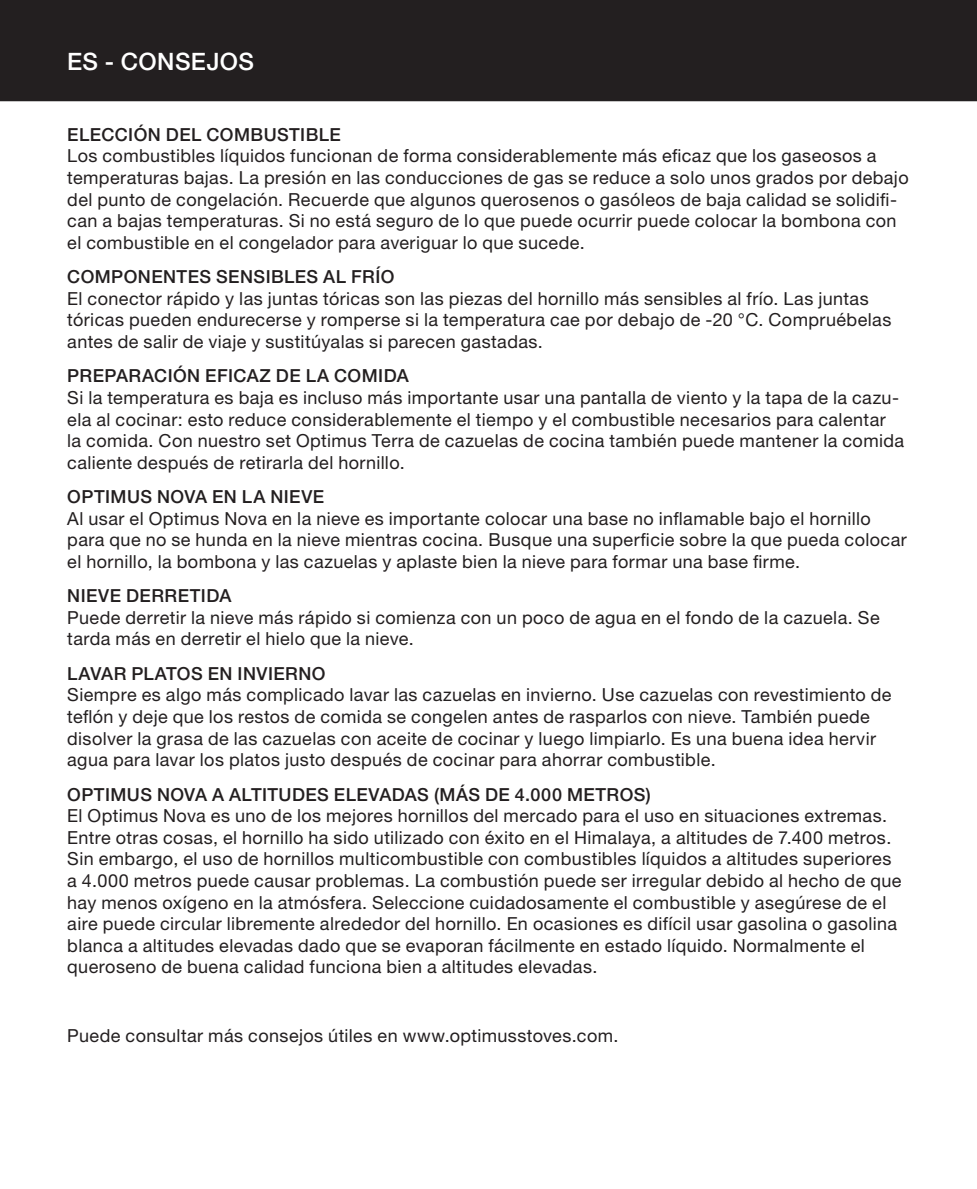
<style>
.page{position:relative;width:977px;height:1189px;background:#fff}
.page>*{position:absolute;margin:0;border:0;box-sizing:border-box;transform-origin:0 0}
.t1{font:500 24px "Helvetica Neue LT";letter-spacing:.015em;color:#fff}
.t2{font:18px/21.6px "Helvetica Neue LT";letter-spacing:.025em;color:#231f20}
.t3{font:500 18px "Helvetica Neue LT";letter-spacing:.025em;color:#231f20}
</style>
<div class="page">
<div style="left:0;top:0;width:976px;height:101px;background:#231f20"></div>
<h1 class="t1" style="left:67px;top:47px;width:188px">ES - CONSEJOS</h1>
<p class="t3" style="left:67px;top:124px;width:275px">ELECCIÓN DEL COMBUSTIBLE</p>
<p class="t2" style="left:67px;top:145px;width:842px">Los combustibles líquidos funcionan de forma considerablemente más eficaz que los gaseosos a temperaturas bajas. La presión en las conducciones de gas se reduce a solo unos grados por debajo del punto de congelación. Recuerde que algunos querosenos o gasóleos de baja calidad se solidifi&shy;can a bajas temperaturas. Si no está seguro de lo que puede ocurrir puede colocar la bombona con el combustible en el congelador para averiguar lo que sucede.</p>
<p class="t3" style="left:67px;top:266px;width:328px">COMPONENTES SENSIBLES AL FRÍO</p>
<p class="t2" style="left:67px;top:287px;width:825px">El conector rápido y las juntas tóricas son las piezas del hornillo más sensibles al frío. Las juntas tóricas pueden endurecerse y romperse si la temperatura cae por debajo de -20 °C. Compruébelas antes de salir de viaje y sustitúyalas si parecen gastadas.</p>
<p class="t3" style="left:67px;top:365px;width:343px">PREPARACIÓN EFICAZ DE LA COMIDA</p>
<p class="t2" style="left:67px;top:386px;width:838px">Si la temperatura es baja es incluso más importante usar una pantalla de viento y la tapa de la cazu&shy;ela al cocinar: esto reduce considerablemente el tiempo y el combustible necesarios para calentar la comida. Con nuestro set Optimus Terra de cazuelas de cocina también puede mantener la comida caliente después de retirarla del hornillo.</p>
<p class="t3" style="left:67px;top:486px;width:258px">OPTIMUS NOVA EN LA NIEVE</p>
<p class="t2" style="left:67px;top:507px;width:841px">Al usar el Optimus Nova en la nieve es importante colocar una base no inflamable bajo el hornillo para que no se hunda en la nieve mientras cocina. Busque una superficie sobre la que pueda colocar el hornillo, la bombona y las cazuelas y aplaste bien la nieve para formar una base firme.</p>
<p class="t3" style="left:67px;top:585px;width:166px">NIEVE DERRETIDA</p>
<p class="t2" style="left:67px;top:606px;width:813px">Puede derretir la nieve más rápido si comienza con un poco de agua en el fondo de la cazuela. Se tarda más en derretir el hielo que la nieve.</p>
<p class="t3" style="left:67px;top:663px;width:260px">LAVAR PLATOS EN INVIERNO</p>
<p class="t2" style="left:67px;top:684px;width:825px">Siempre es algo más complicado lavar las cazuelas en invierno. Use cazuelas con revestimiento de teflón y deje que los restos de comida se congelen antes de rasparlos con nieve. También puede disolver la grasa de las cazuelas con aceite de cocinar y luego limpiarlo. Es una buena idea hervir agua para lavar los platos justo después de cocinar para ahorrar combustible.</p>
<p class="t3" style="left:67px;top:783px;width:585px">OPTIMUS NOVA A ALTITUDES ELEVADAS (MÁS DE 4.000 METROS)</p>
<p class="t2" style="left:67px;top:805px;width:835px">El Optimus Nova es uno de los mejores hornillos del mercado para el uso en situaciones extremas.<br>Entre otras cosas, el hornillo ha sido utilizado con éxito en el Himalaya, a altitudes de 7.400 metros.<br>Sin embargo, el uso de hornillos multicombustible con combustibles líquidos a altitudes superiores a 4.000 metros puede causar problemas. La combustión puede ser irregular debido al hecho de que hay menos oxígeno en la atmósfera. Seleccione cuidadosamente el combustible y asegúrese de el aire puede circular libremente alrededor del hornillo. En ocasiones es difícil usar gasolina o gasolina blanca a altitudes elevadas dado que se evaporan fácilmente en estado líquido. Normalmente el queroseno de buena calidad funciona bien a altitudes elevadas.</p>
<p class="t2" style="left:67px;top:1025px;width:552px">Puede consultar más consejos útiles en www.optimusstoves.com.</p>
</div>
